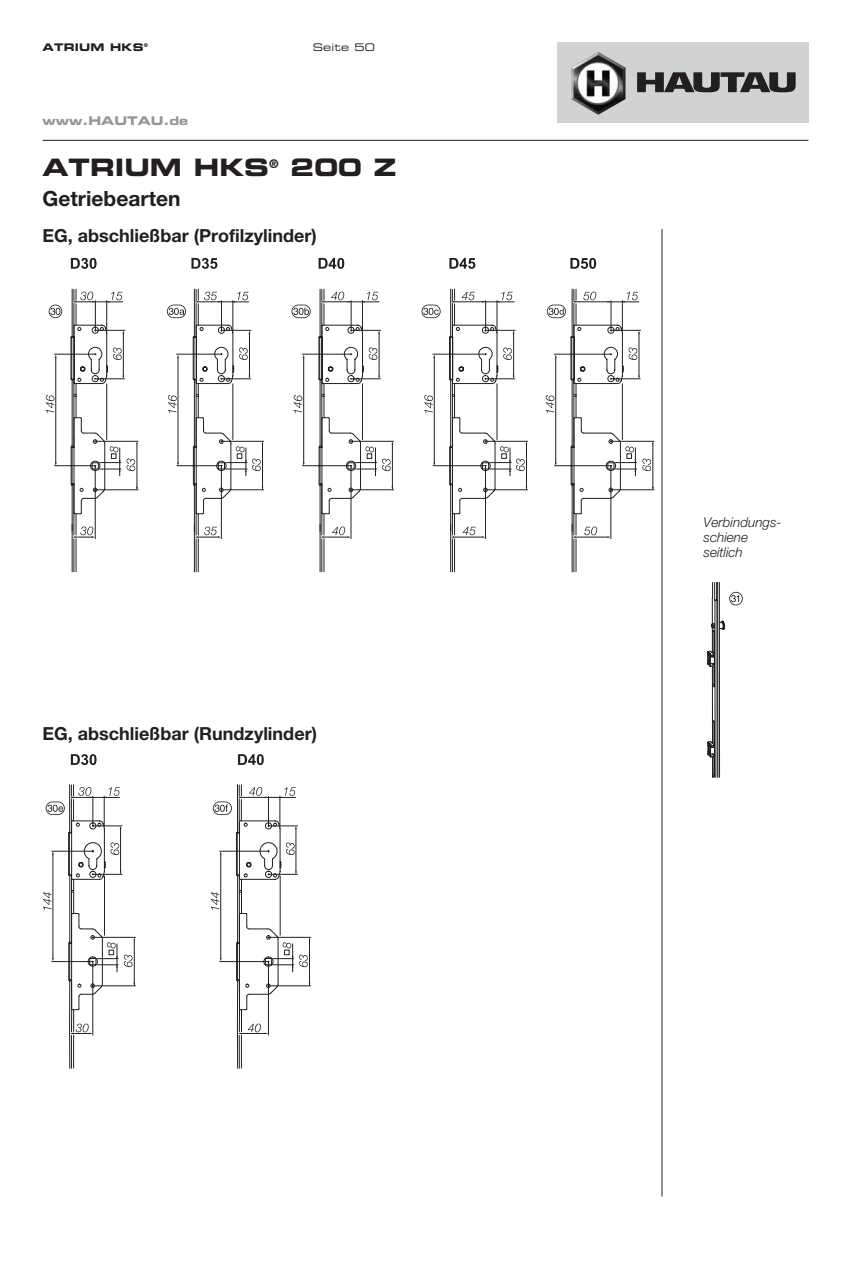
<style>
.page{position:relative;width:851px;height:1263px;background:#fff}
.page>*{position:absolute;margin:0;border:0;box-sizing:border-box;transform-origin:0 0}
.t1{font:24px "Eurostile Bold Extended Two";color:#231f20}
.t2{font:700 21px "Helvetica Neue LT Std";color:#231f20}
.t3{font:700 18px "Helvetica Neue LT Std";color:#231f20}
.t4{font:italic 300 13.5px/15px "Helvetica Neue LT Std";color:#231f20}
.t5{font:12px "Eurostile Bold Extended Two";color:#939598}
.t6{font:10.5px "Eurostile Bold Extended Two";letter-spacing:.02em;color:#231f20}
.t7{font:10.5px "Eurostile Extended Two";letter-spacing:.02em;color:#231f20}
</style>
<div class="page">
<hr style="left:43px;top:140px;width:765px;height:1px;background:#231f20">
<div style="left:557px;top:43px;width:251px;height:80px;background:#d1d2d4"></div>
<img style="left:571px;top:52px;width:54px;height:63px">
<svg style="left:637px;top:72px;width:158px;height:20px"></svg>
<hr style="left:76px;top:539px;width:1px;height:33px;background:#231f20">
<hr style="left:74px;top:539px;width:1px;height:33px;background:#231f20">
<hr style="left:55px;top:465px;width:41px;height:1px;background:#231f20">
<hr style="left:54px;top:354px;width:42px;height:1px;background:#231f20">
<hr style="left:55px;top:357px;width:1px;height:106px;background:#231f20">
<hr style="left:72px;top:524px;width:1px;height:48px;background:#231f20">
<hr style="left:176px;top:354px;width:46px;height:1px;background:#231f20">
<hr style="left:178px;top:357px;width:1px;height:106px;background:#231f20">
<hr style="left:661px;top:229px;width:1px;height:967px;background:#231f20">
<hr style="left:302px;top:354px;width:50px;height:1px;background:#231f20">
<hr style="left:303px;top:357px;width:1px;height:106px;background:#231f20">
<hr style="left:433px;top:354px;width:53px;height:1px;background:#231f20">
<hr style="left:434px;top:357px;width:1px;height:106px;background:#231f20">
<svg style="left:71px;top:258px;width:25px;height:11px"></svg>
<svg style="left:191px;top:258px;width:26px;height:11px"></svg>
<svg style="left:71px;top:754px;width:25px;height:11px"></svg>
<svg style="left:238px;top:754px;width:26px;height:11px"></svg>
<svg style="left:318px;top:258px;width:26px;height:11px"></svg>
<svg style="left:449px;top:258px;width:26px;height:11px"></svg>
<svg style="left:570px;top:258px;width:26px;height:11px"></svg>
<svg style="left:46px;top:395px;width:8px;height:18px"></svg>
<svg style="left:70px;top:289px;width:68px;height:249px"></svg>
<svg style="left:168px;top:395px;width:9px;height:18px"></svg>
<svg style="left:192px;top:289px;width:72px;height:249px"></svg>
<svg style="left:707px;top:582px;width:35px;height:196px"></svg>
<svg style="left:49px;top:305px;width:13px;height:13px"></svg>
<svg style="left:167px;top:305px;width:19px;height:13px"></svg>
<svg style="left:43px;top:785px;width:92px;height:284px"></svg>
<svg style="left:211px;top:785px;width:99px;height:284px"></svg>
<svg style="left:291px;top:305px;width:19px;height:13px"></svg>
<svg style="left:421px;top:305px;width:19px;height:13px"></svg>
<svg style="left:294px;top:395px;width:8px;height:18px"></svg>
<svg style="left:318px;top:289px;width:76px;height:249px"></svg>
<svg style="left:424px;top:395px;width:9px;height:18px"></svg>
<svg style="left:448px;top:289px;width:80px;height:249px"></svg>
<svg style="left:545px;top:289px;width:109px;height:249px"></svg>
<p class="t6" style="left:43px;top:40px;width:107px">ATRIUM HKS<sup>®</sup></p>
<p class="t7" style="left:313px;top:40px;width:64px">Seite 50</p>
<p class="t5" style="left:43px;top:113px;width:147px">www.HAUTAU.de</p>
<h1 class="t1" style="left:43px;top:150px;width:355px">ATRIUM HKS<sup>®</sup> 200 Z</h1>
<p class="t2" style="left:43px;top:185px;width:140px">Getriebearten</p>
<p class="t3" style="left:43px;top:225px;width:276px">EG, abschließbar (Profilzylinder)</p>
<p class="t3" style="left:43px;top:722px;width:276px">EG, abschließbar (Rundzylinder)</p>
<p class="t4" style="left:703px;top:514px;width:78px">Verbindungs&shy;schiene seitlich</p>
</div>
